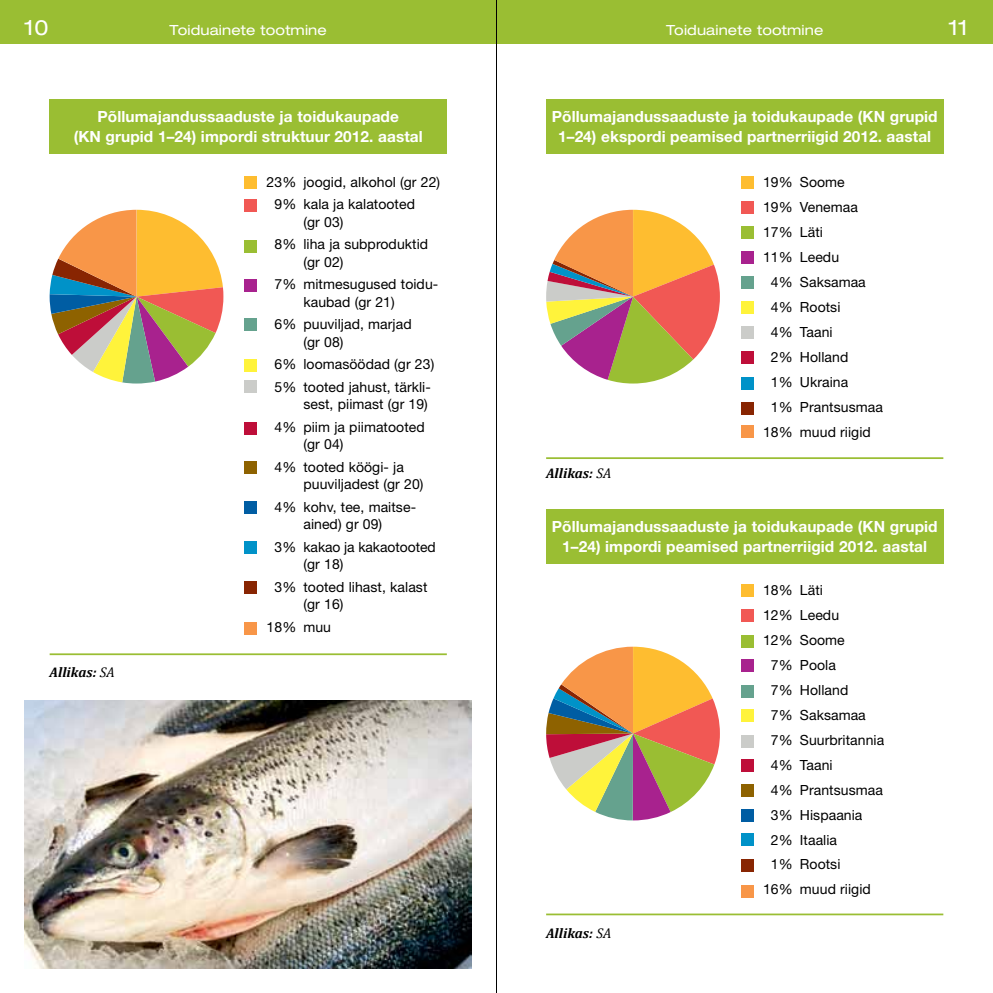
<style>
.page{position:relative;width:993px;height:993px;background:#fff}
.page>*{position:absolute;margin:0;border:0;box-sizing:border-box;transform-origin:0 0}
.t1{font:expanded 21px "Helvetica Neue LT Std";color:#fff}
.t2{font:700 15.4px/20.1px "Helvetica Neue LT Std";letter-spacing:.005em;color:#fff;text-align:center}
.t3{font:14px/22.4px "Helvetica Neue LT Std";letter-spacing:.005em;color:#000}
.t4{font:expanded 14px "Helvetica Neue LT Std";letter-spacing:.01em;color:#fff}
.t5{font:italic 700 14px "Cambria";letter-spacing:.005em;color:#000}
.s1{font-weight:400}
</style>
<div class="page">
<div style="left:496px;top:0;width:496px;height:43px;background:#9abe33"></div>
<div style="left:0;top:0;width:496px;height:43px;background:#9abe33"></div>
<div style="left:50px;top:99px;width:396px;height:55px;background:#9abe33"></div>
<div style="left:546px;top:99px;width:397px;height:55px;background:#9abe33"></div>
<div style="left:546px;top:508px;width:397px;height:55px;background:#9abe33"></div>
<svg style="left:50px;top:210px;width:173px;height:173px"></svg>
<hr style="left:50px;top:653px;width:396px;height:2px;background:#9abe33">
<hr style="left:546px;top:457px;width:397px;height:2px;background:#9abe33">
<hr style="left:546px;top:913px;width:397px;height:2px;background:#9abe33">
<div style="left:244px;top:176px;width:13px;height:13px;background:#febd30"></div>
<div style="left:740px;top:176px;width:13px;height:13px;background:#febd30"></div>
<div style="left:740px;top:583px;width:13px;height:13px;background:#febd30"></div>
<div style="left:244px;top:199px;width:13px;height:12px;background:#f15854"></div>
<div style="left:740px;top:201px;width:13px;height:12px;background:#f15854"></div>
<div style="left:740px;top:609px;width:13px;height:13px;background:#f15854"></div>
<div style="left:244px;top:240px;width:13px;height:12px;background:#9abe33"></div>
<div style="left:740px;top:226px;width:13px;height:13px;background:#9abe33"></div>
<div style="left:740px;top:634px;width:13px;height:13px;background:#9abe33"></div>
<div style="left:244px;top:279px;width:13px;height:12px;background:#a8228e"></div>
<div style="left:740px;top:252px;width:13px;height:12px;background:#a8228e"></div>
<div style="left:740px;top:659px;width:13px;height:12px;background:#a8228e"></div>
<div style="left:244px;top:318px;width:13px;height:12px;background:#65a28e"></div>
<div style="left:740px;top:276px;width:13px;height:12px;background:#65a28e"></div>
<div style="left:740px;top:685px;width:13px;height:12px;background:#65a28e"></div>
<div style="left:244px;top:359px;width:13px;height:13px;background:#fff33b"></div>
<div style="left:740px;top:301px;width:13px;height:12px;background:#fff33b"></div>
<div style="left:740px;top:709px;width:13px;height:12px;background:#fff33b"></div>
<div style="left:244px;top:380px;width:13px;height:12px;background:#cbccc9"></div>
<div style="left:740px;top:326px;width:13px;height:13px;background:#cbccc9"></div>
<div style="left:740px;top:735px;width:13px;height:12px;background:#cbccc9"></div>
<div style="left:244px;top:422px;width:13px;height:12px;background:#be0e39"></div>
<div style="left:740px;top:351px;width:13px;height:12px;background:#be0e39"></div>
<div style="left:740px;top:758px;width:13px;height:13px;background:#be0e39"></div>
<div style="left:244px;top:461px;width:13px;height:13px;background:#8e6200"></div>
<div style="left:740px;top:377px;width:13px;height:12px;background:#0092c8"></div>
<div style="left:740px;top:784px;width:13px;height:12px;background:#8e6200"></div>
<div style="left:244px;top:501px;width:13px;height:12px;background:#005da3"></div>
<div style="left:740px;top:402px;width:13px;height:12px;background:#882502"></div>
<div style="left:740px;top:809px;width:13px;height:12px;background:#005da3"></div>
<div style="left:740px;top:858px;width:13px;height:13px;background:#882502"></div>
<div style="left:244px;top:541px;width:13px;height:12px;background:#0092c8"></div>
<div style="left:244px;top:581px;width:13px;height:12px;background:#882502"></div>
<div style="left:244px;top:622px;width:13px;height:12px;background:#f89648"></div>
<div style="left:740px;top:425px;width:13px;height:13px;background:#f89648"></div>
<div style="left:740px;top:832px;width:13px;height:13px;background:#0092c8"></div>
<div style="left:740px;top:884px;width:13px;height:13px;background:#f89648"></div>
<svg style="left:546px;top:210px;width:173px;height:173px"></svg>
<svg style="left:546px;top:646px;width:173px;height:174px"></svg>
<img style="left:25px;top:700px;width:446px;height:267px">
<hr style="left:496px;top:0;width:1px;height:992px;background:#000">
<h1 class="t1" style="left:25px;top:15px;width:25px">10</h1>
<p class="t4" style="left:169px;top:21px;width:159px">Toiduainete tootmine</p>
<p class="t4" style="left:666px;top:21px;width:159px">Toiduainete tootmine</p>
<h1 class="t1" style="left:948px;top:15px;width:20px">11</h1>
<p class="t2" style="left:74px;top:106px;width:350px">Põllumajandussaaduste ja toidukaupade<br>(KN grupid 1–24) impordi struktuur 2012. aastal</p>
<p class="t2" style="left:551px;top:106px;width:387px">Põllumajandussaaduste ja toidukaupade (KN grupid<br>1–24) ekspordi peamised partnerriigid 2012. aastal</p>
<p class="t5" style="left:50px;top:662px;width:67px">Allikas: <span class="s1">SA</span></p>
<p class="t3" style="left:274px;top:170px;width:167px;text-indent:-8px">23% joogid, alkohol (gr 22)<br>9% kala ja kalatooted</p>
<p class="t3" style="left:274px;top:210px;width:155px;text-indent:29px">(gr 03)<br>8% liha ja subproduktid</p>
<p class="t3" style="left:274px;top:250px;width:165px;text-indent:29px">(gr 02)<br>7% mitmesugused toidu-</p>
<p class="t3" style="left:274px;top:290px;width:139px;text-indent:29px">kaubad (gr 21)<br>6% puuviljad, marjad</p>
<p class="t3" style="left:274px;top:330px;width:161px;text-indent:29px">(gr 08)<br>6% loomasöödad (gr 23)<br>5% tooted jahust, tärkli-</p>
<p class="t3" style="left:274px;top:393px;width:155px;text-align:right">sest, piimast (gr 19)<br>4% piim ja piimatooted</p>
<p class="t3" style="left:274px;top:433px;width:131px;text-indent:29px">(gr 04)<br>4% tooted köögi- ja</p>
<p class="t3" style="left:274px;top:473px;width:150px;text-indent:29px">puuviljadest (gr 20)<br>4% kohv, tee, maitse-</p>
<p class="t3" style="left:274px;top:512px;width:163px;text-indent:29px">ained) gr 09)<br>3% kakao ja kakaotooted</p>
<p class="t3" style="left:274px;top:553px;width:154px;text-indent:29px">(gr 18)<br>3% tooted lihast, kalast</p>
<p class="t3" style="left:266px;top:593px;width:78px;text-indent:37px">(gr 16)<br>18% muu</p>
<p class="t5" style="left:546px;top:463px;width:67px">Allikas: <span class="s1">SA</span></p>
<p class="t3" style="left:762px;top:170px;width:83px">19% Soome</p>
<p class="t3" style="left:762px;top:195px;width:96px">19% Venemaa</p>
<p class="t3" style="left:762px;top:220px;width:61px">17% Läti</p>
<p class="t3" style="left:762px;top:245px;width:77px">11% Leedu</p>
<p class="t3" style="left:770px;top:270px;width:96px">4% Saksamaa</p>
<p class="t3" style="left:770px;top:295px;width:71px">4% Rootsi</p>
<p class="t3" style="left:770px;top:320px;width:63px">4% Taani</p>
<p class="t3" style="left:770px;top:345px;width:79px">2% Holland</p>
<p class="t3" style="left:770px;top:370px;width:79px">1% Ukraina</p>
<p class="t3" style="left:770px;top:395px;width:113px">1% Prantsusmaa</p>
<p class="t3" style="left:762px;top:420px;width:109px">18% muud riigid</p>
<p class="t2" style="left:551px;top:515px;width:387px">Põllumajandussaaduste ja toidukaupade (KN grupid<br>1–24) impordi peamised partnerriigid 2012. aastal</p>
<p class="t5" style="left:546px;top:922px;width:67px">Allikas: <span class="s1">SA</span></p>
<p class="t3" style="left:762px;top:578px;width:61px">18% Läti</p>
<p class="t3" style="left:762px;top:603px;width:77px">12% Leedu</p>
<p class="t3" style="left:762px;top:628px;width:83px">12% Soome</p>
<p class="t3" style="left:770px;top:653px;width:66px">7% Poola</p>
<p class="t3" style="left:770px;top:678px;width:79px">7% Holland</p>
<p class="t3" style="left:770px;top:703px;width:96px">7% Saksamaa</p>
<p class="t3" style="left:770px;top:728px;width:115px">7% Suurbritannia</p>
<p class="t3" style="left:770px;top:753px;width:63px">4% Taani</p>
<p class="t3" style="left:770px;top:778px;width:113px">4% Prantsusmaa</p>
<p class="t3" style="left:770px;top:802px;width:93px">3% Hispaania</p>
<p class="t3" style="left:770px;top:827px;width:68px">2% Itaalia</p>
<p class="t3" style="left:770px;top:852px;width:71px">1% Rootsi</p>
<p class="t3" style="left:762px;top:877px;width:109px">16% muud riigid</p>
</div>
